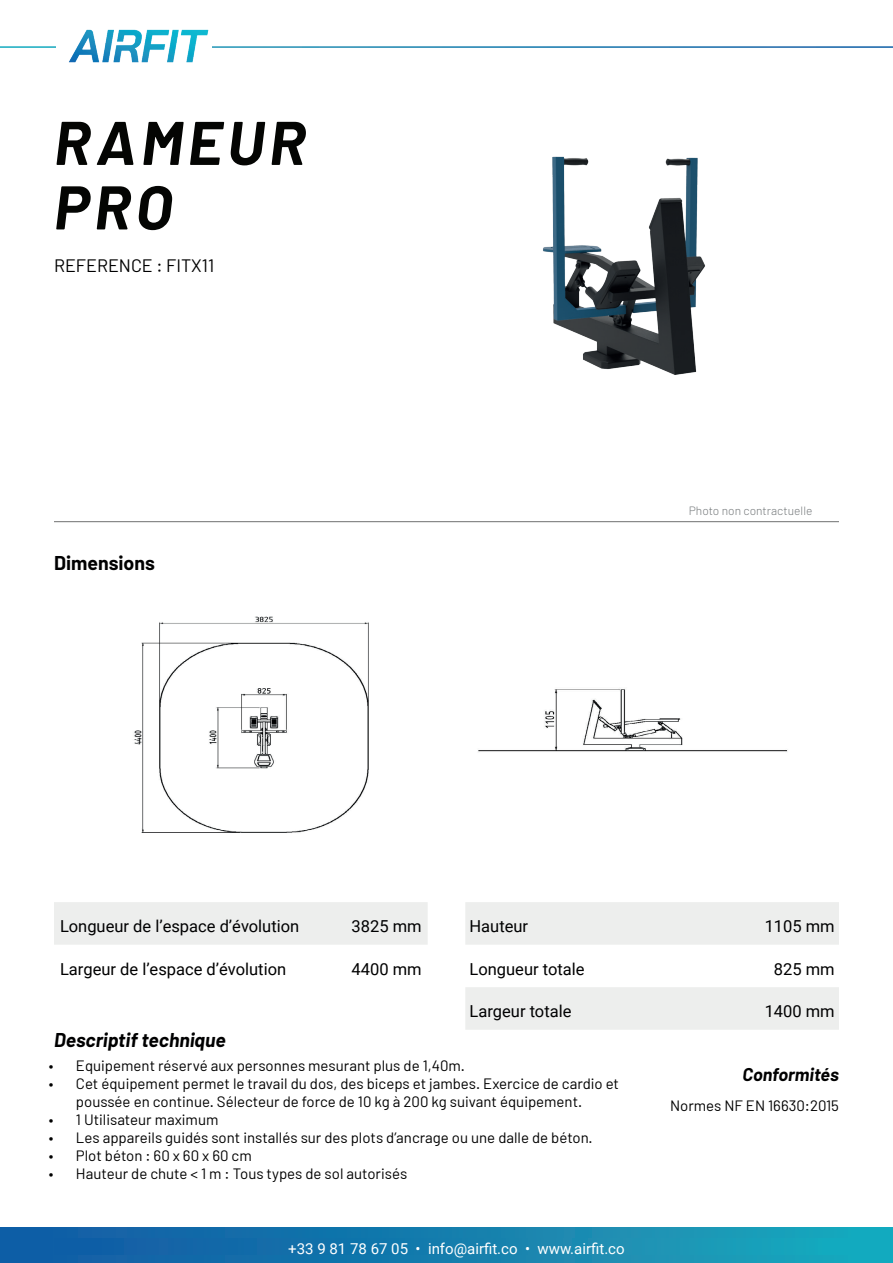
<style>
.page{position:relative;width:893px;height:1263px;background:#fff}
.page>*{position:absolute;margin:0;border:0;box-sizing:border-box;transform-origin:0 0}
.t1{font:italic 700 61.5px/64.5px "Barlow";letter-spacing:.075em;color:#040503}
.t2{font:italic 700 19.5px "Barlow";color:#000001}
.t3{font:700 19.5px "Barlow";color:#000001}
.t4{font:18px "Barlow";color:#000001}
.t5{font:italic 700 18px "Barlow";color:#000001}
.t6{font:16.5px "Roboto";color:#000001}
.t7{font:15px/18px "Barlow";color:#000001}
.t8{font:15px "Roboto";color:#fff}
.t9{font:300 12px "Barlow";color:#75797b}
</style>
<div class="page">
<hr style="left:54px;top:521px;width:785px;height:1px;background:#7f8080">
<svg style="left:465px;top:902px;width:374px;height:128px;fill:#edeeed"></svg>
<div style="left:54px;top:902px;width:374px;height:43px;background:#edeeed"></div>
<img style="left:543px;top:156px;width:162px;height:219px">
<img style="left:134px;top:616px;width:235px;height:217px">
<img style="left:478px;top:689px;width:310px;height:63px">
<img style="left:69px;top:29px;width:140px;height:34px">
<div style="left:0;top:1227px;width:893px;height:36px;background:linear-gradient(to right,#1057a2,#1ba9bc)"></div>
<div style="left:54px;top:1238px;width:805px;height:16px;background:linear-gradient(to right,#1057a2,#1ba9bc)"></div>
<h1 class="t1" style="left:54px;top:110px;width:253px">RAMEUR<br>PRO</h1>
<p class="t4" style="left:54px;top:254px;width:162px">REFERENCE : FITX11</p>
<h2 class="t3" style="left:54px;top:551px;width:102px">Dimensions</h2>
<p class="t9" style="left:689px;top:503px;width:125px">Photo non contractuelle</p>
<p class="t6" style="left:60px;top:915px;width:241px">Longueur de l’espace d’évolution</p>
<p class="t6" style="left:352px;top:915px;width:72px">3825 mm</p>
<p class="t6" style="left:60px;top:957px;width:228px">Largeur de l’espace d’évolution</p>
<p class="t6" style="left:352px;top:957px;width:72px">4400 mm</p>
<h2 class="t2" style="left:54px;top:1028px;width:173px">Descriptif technique</h2>
<p class="t6" style="left:470px;top:915px;width:60px">Hauteur</p>
<p class="t6" style="left:765px;top:915px;width:72px">1105 mm</p>
<p class="t6" style="left:470px;top:957px;width:117px">Longueur totale</p>
<p class="t6" style="left:774px;top:957px;width:62px">825 mm</p>
<p class="t6" style="left:470px;top:1000px;width:103px">Largeur totale</p>
<p class="t6" style="left:765px;top:1000px;width:72px">1400 mm</p>
<p class="t7" style="left:49px;top:1056px;width:418px">• Equipement réservé aux personnes mesurant plus de 1,40m.</p>
<p class="t7" style="left:76px;top:1074px;width:545px;text-indent:-27px">• Cet équipement permet le travail du dos, des biceps et jambes. Exercice de cardio et poussée en continue. Sélecteur de force de 10 kg à 200 kg suivant équipement.</p>
<p class="t7" style="left:49px;top:1110px;width:171px">• 1 Utilisateur maximum</p>
<p class="t7" style="left:49px;top:1128px;width:545px">• Les appareils guidés sont installés sur des plots d’ancrage ou une dalle de béton.</p>
<p class="t7" style="left:49px;top:1146px;width:204px">• Plot béton : 60 x 60 x 60 cm</p>
<p class="t7" style="left:49px;top:1164px;width:360px">• Hauteur de chute &lt; 1 m : Tous types de sol autorisés</p>
<p class="t8" style="left:288px;top:1238px;width:338px">+33 9 81 78 67 05 • info@airfit.co • www.airfit.co</p>
<p class="t5" style="left:742px;top:1063px;width:98px">Conformités</p>
<p class="t7" style="left:670px;top:1096px;width:170px">Normes NF EN 16630:2015</p>
</div>
